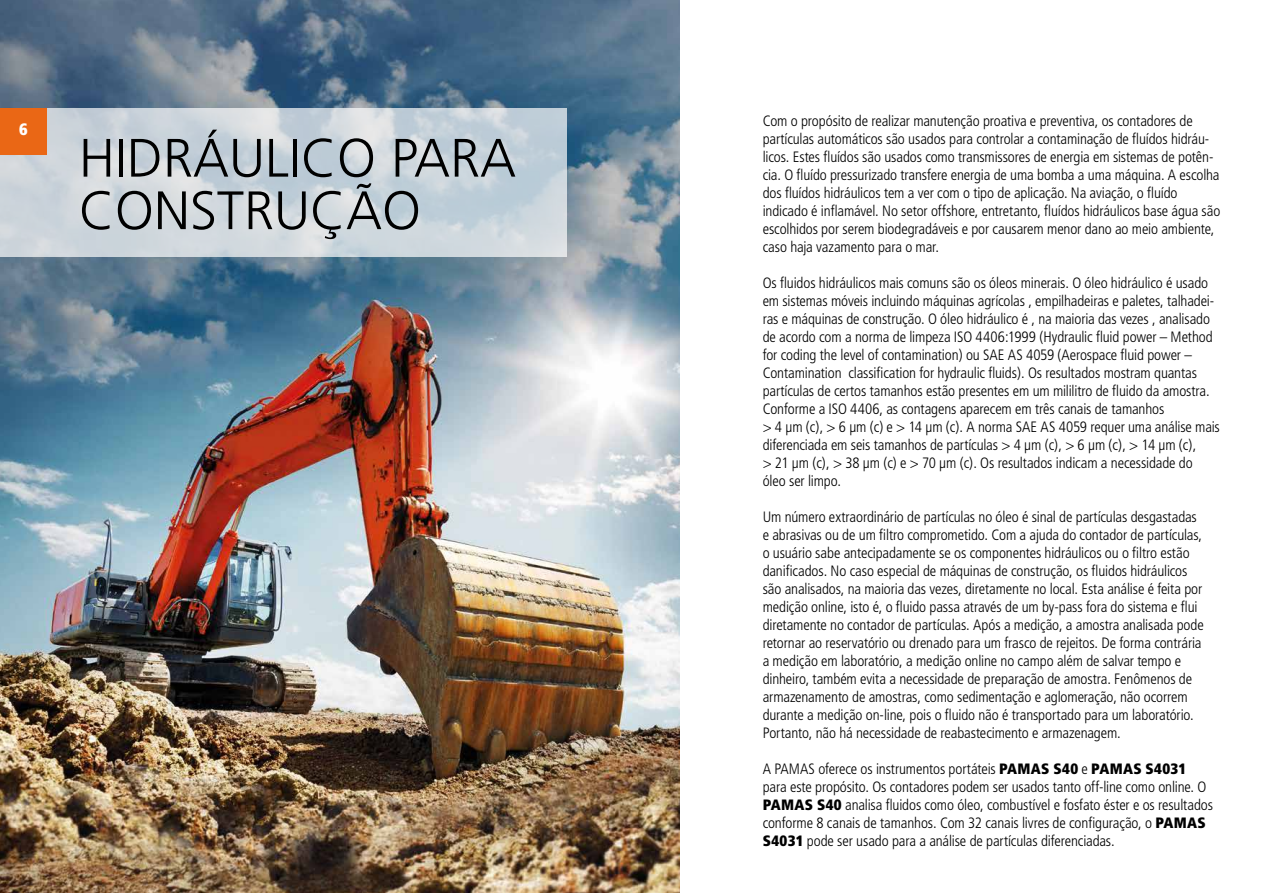
<style>
.page{position:relative;width:1263px;height:893px;background:#fff}
.page>*{position:absolute;margin:0;border:0;box-sizing:border-box;transform-origin:0 0}
.t1{font:300 54px/52.5px "Frutiger";color:#000}
.t2{font:900 condensed 16.5px "Frutiger";color:#fff}
.t3{font:300 condensed 15px/18px "Frutiger";letter-spacing:-.01em;color:#000}
.s1{font-weight:900}
</style>
<div class="page">
<img style="left:0;top:0;width:679px;height:893px">
<svg style="left:0;top:108px;width:567px;height:148px;background:#ccd5db"></svg>
<div style="left:0;top:108px;width:47px;height:47px;background:#ea6715"></div>
<p class="t2" style="left:19px;top:120px;width:10px">6</p>
<h1 class="t1" style="left:79px;top:133px;width:439px">HIDRÁULICO PARA<br>CONSTRUÇÃO</h1>
<p class="t3" style="left:763px;top:112px;width:459px">Com o propósito de realizar manutenção proativa e preventiva, os contadores de partículas automáticos são usados para controlar a contaminação de fluídos hidráu&shy;licos. Estes fluídos são usados como transmissores de energia em sistemas de potên&shy;cia. O fluído pressurizado transfere energia de uma bomba a uma máquina. A escolha dos fluídos hidráulicos tem a ver com o tipo de aplicação. Na aviação, o fluído indicado é inflamável. No setor offshore, entretanto, fluídos hidráulicos base água são escolhidos por serem biodegradáveis e por causarem menor dano ao meio ambiente, caso haja vazamento para o mar.</p>
<p class="t3" style="left:763px;top:274px;width:459px">Os fluidos hidráulicos mais comuns são os óleos minerais. O óleo hidráulico é usado em sistemas móveis incluindo máquinas agrícolas , empilhadeiras e paletes, talhadei&shy;ras e máquinas de construção. O óleo hidráulico é , na maioria das vezes , analisado de acordo com a norma de limpeza ISO 4406:1999 (Hydraulic fluid power – Method for coding the level of contamination) ou SAE AS 4059 (Aerospace fluid power – Contamination classification for hydraulic fluids). Os resultados mostram quantas partículas de certos tamanhos estão presentes em um mililitro de fluido da amostra.<br>Conforme a ISO 4406, as contagens aparecem em três canais de tamanhos<br>&gt; 4 µm (c), &gt; 6 µm (c) e &gt; 14 µm (c). A norma SAE AS 4059 requer uma análise mais diferenciada em seis tamanhos de partículas &gt; 4 µm (c), &gt; 6 µm (c), &gt; 14 µm (c),<br>&gt; 21 µm (c), &gt; 38 µm (c) e &gt; 70 µm (c). Os resultados indicam a necessidade do<br>óleo ser limpo.</p>
<p class="t3" style="left:763px;top:508px;width:443px">Um número extraordinário de partículas no óleo é sinal de partículas desgastadas e abrasivas ou de um filtro comprometido. Com a ajuda do contador de partículas, o usuário sabe antecipadamente se os componentes hidráulicos ou o filtro estão danificados. No caso especial de máquinas de construção, os fluidos hidráulicos são analisados, na maioria das vezes, diretamente no local. Esta análise é feita por medição online, isto é, o fluido passa através de um by-pass fora do sistema e flui diretamente no contador de partículas. Após a medição, a amostra analisada pode retornar ao reservatório ou drenado para um frasco de rejeitos. De forma contrária a medição em laboratório, a medição online no campo além de salvar tempo e dinheiro, também evita a necessidade de preparação de amostra. Fenômenos de armazenamento de amostras, como sedimentação e aglomeração, não ocorrem durante a medição on-line, pois o fluido não é transportado para um laboratório.<br>Portanto, não há necessidade de reabastecimento e armazenagem.</p>
<p class="t3" style="left:763px;top:760px;width:452px">A PAMAS oferece os instrumentos portáteis <span class="s1">PAMAS S40</span> e <span class="s1">PAMAS S4031 </span>para este propósito. Os contadores podem ser usados tanto off-line como online. O <span class="s1">PAMAS S40</span> analisa fluidos como óleo, combustível e fosfato éster e os resultados conforme 8 canais de tamanhos. Com 32 canais livres de configuração, o <span class="s1">PAMAS S4031</span> pode ser usado para a análise de partículas diferenciadas.</p>
</div>
